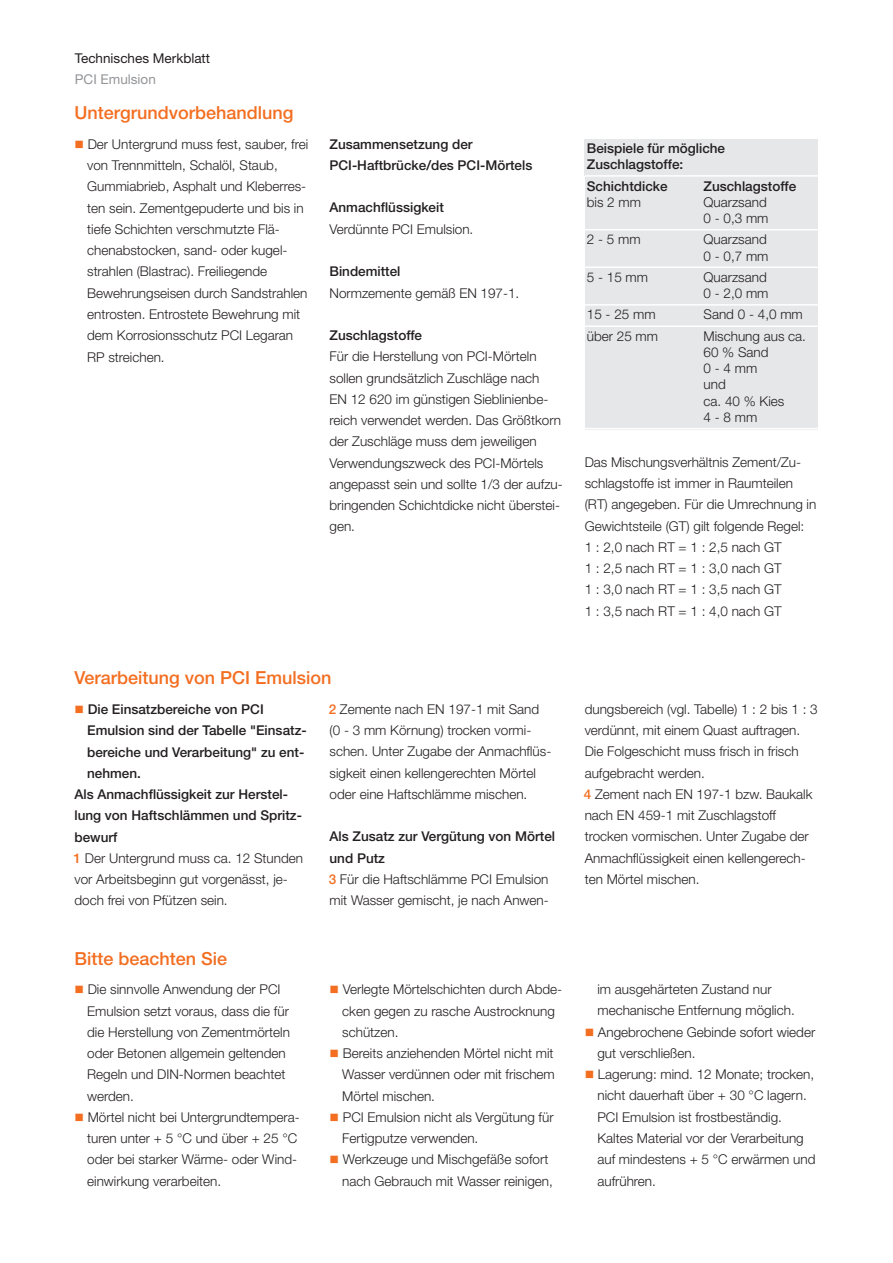
<style>
.page{position:relative;width:893px;height:1263px;background:#fff}
.page>*{position:absolute;margin:0;border:0;box-sizing:border-box;transform-origin:0 0}
.t1{font:500 18px "Helvetica Neue LT Pro";color:#f36e21}
.t2{font:300 13.5px/21.3px "Helvetica Neue LT Pro";color:#231f20}
.t3{font:500 13.5px/21.3px "Helvetica Neue LT Pro";color:#231f20}
.t4{font:13.5px "Helvetica Neue LT Pro";color:#231f20}
.t5{font:13.5px "Helvetica Neue LT Pro";color:#939598}
.s1{color:#f36e21}
.s2{font-weight:500;color:#f36e21}
.s3{font-weight:500}
</style>
<div class="page">
<div style="left:585px;top:139px;width:233px;height:37px;background:#e6e7e9"></div>
<div style="left:585px;top:176px;width:116px;height:54px;background:#e6e7e9"></div>
<div style="left:701px;top:176px;width:117px;height:54px;background:#e6e7e9"></div>
<div style="left:585px;top:230px;width:116px;height:37px;background:#e6e7e9"></div>
<div style="left:701px;top:230px;width:117px;height:37px;background:#e6e7e9"></div>
<div style="left:585px;top:267px;width:116px;height:38px;background:#e6e7e9"></div>
<div style="left:701px;top:267px;width:117px;height:38px;background:#e6e7e9"></div>
<div style="left:585px;top:305px;width:116px;height:21px;background:#e6e7e9"></div>
<div style="left:701px;top:305px;width:117px;height:21px;background:#e6e7e9"></div>
<div style="left:585px;top:326px;width:116px;height:103px;background:#e6e7e9"></div>
<div style="left:701px;top:326px;width:117px;height:103px;background:#e6e7e9"></div>
<hr style="left:585px;top:175px;width:233px;height:2px;background:#fff">
<hr style="left:585px;top:229px;width:233px;height:1px;background:#fff">
<hr style="left:585px;top:266px;width:233px;height:2px;background:#fff">
<hr style="left:585px;top:304px;width:233px;height:2px;background:#fff">
<hr style="left:585px;top:325px;width:233px;height:2px;background:#fff">
<hr style="left:585px;top:428px;width:233px;height:1px;background:#fff">
<p class="t4" style="left:75px;top:53px;width:137px">Technisches Merkblatt</p>
<p class="t5" style="left:75px;top:74px;width:83px">PCI Emulsion</p>
<h1 class="t1" style="left:74px;top:106px;width:221px">Untergrundvorbehandlung</h1>
<p class="t2" style="left:87px;top:135px;width:223px;text-indent:-13px"><span class="s1">■</span> Der Untergrund muss fest, sauber, frei von Trennmitteln, Schalöl, Staub, Gummiabrieb, Asphalt und Kleberres&shy;ten sein. Zementgepuderte und bis in tiefe Schichten verschmutzte Flä&shy;chenabstocken, sand- oder kugel&shy;strahlen (Blastrac). Freiliegende Bewehrungseisen durch Sandstrahlen entrosten. Entrostete Bewehrung mit dem Korrosionsschutz PCI Legaran RP streichen.</p>
<p class="t3" style="left:330px;top:134px;width:204px">Zusammensetzung der<br>PCI-Haftbrücke/des PCI-Mörtels</p>
<p class="t3" style="left:330px;top:198px;width:116px">Anmachflüssigkeit</p>
<p class="t2" style="left:330px;top:220px;width:145px">Verdünnte PCI Emulsion.</p>
<p class="t3" style="left:330px;top:262px;width:73px">Bindemittel</p>
<p class="t2" style="left:330px;top:283px;width:191px">Normzemente gemäß EN 197-1.</p>
<p class="t3" style="left:330px;top:326px;width:94px">Zuschlagstoffe</p>
<p class="t2" style="left:330px;top:347px;width:235px">Für die Herstellung von PCI-Mörteln sollen grundsätzlich Zuschläge nach<br>EN 12 620 im günstigen Sieblinienbe&shy;reich verwendet werden. Das Größtkorn der Zuschläge muss dem jeweiligen Verwendungszweck des PCI-Mörtels angepasst sein und sollte 1/3 der aufzu&shy;bringenden Schichtdicke nicht überstei&shy;gen.</p>
<h1 class="t1" style="left:74px;top:671px;width:259px">Verarbeitung von PCI Emulsion</h1>
<p class="t3" style="left:74px;top:700px;width:191px"><span class="s1">■</span> Die Einsatzbereiche von PCI</p>
<p class="t3" style="left:87px;top:721px;width:221px">Emulsion sind der Tabelle "Einsatz-</p>
<p class="t3" style="left:87px;top:742px;width:219px">bereiche und Verarbeitung" zu ent-</p>
<p class="t3" style="left:87px;top:764px;width:55px">nehmen.</p>
<p class="t3" style="left:74px;top:785px;width:215px">Als Anmachflüssigkeit zur Herstel-</p>
<p class="t3" style="left:74px;top:806px;width:229px">lung von Haftschlämmen und Spritz-</p>
<p class="t3" style="left:74px;top:827px;width:45px">bewurf</p>
<p class="t2" style="left:74px;top:849px;width:231px"><span class="s2">1</span> Der Untergrund muss ca. 12 Stunden</p>
<p class="t2" style="left:74px;top:870px;width:215px">vor Arbeitsbeginn gut vorgenässt, je-</p>
<p class="t2" style="left:74px;top:891px;width:155px">doch frei von Pfützen sein.</p>
<h1 class="t1" style="left:74px;top:952px;width:154px">Bitte beachten Sie</h1>
<p class="t2" style="left:87px;top:980px;width:204px;text-indent:-13px"><span class="s1">■</span> Die sinnvolle Anwendung der PCI<br>Emulsion setzt voraus, dass die für die Herstellung von Zementmörteln oder Betonen allgemein geltenden<br>Regeln und DIN-Normen beachtet werden.</p>
<p class="t2" style="left:87px;top:1108px;width:214px;text-indent:-13px"><span class="s1">■</span> Mörtel nicht bei Untergrundtempera&shy;turen unter + 5 °C und über + 25 °C oder bei starker Wärme- oder Wind&shy;einwirkung verarbeiten.</p>
<p class="t2" style="left:329px;top:700px;width:224px"><span class="s2">2</span> Zemente nach EN 197-1 mit Sand (0 - 3 mm Körnung) trocken vormi&shy;schen. Unter Zugabe der Anmachflüs&shy;sigkeit einen kellengerechten Mörtel oder eine Haftschlämme mischen.</p>
<p class="t2" style="left:329px;top:827px;width:228px"><span class="s3">Als Zusatz zur Vergütung von Mörtel und Putz<br></span><span class="s2">3</span> Für die Haftschlämme PCI Emulsion mit Wasser gemischt, je nach Anwen-</p>
<p class="t2" style="left:342px;top:980px;width:221px;text-indent:-13px"><span class="s1">■</span> Verlegte Mörtelschichten durch Abde&shy;cken gegen zu rasche Austrocknung schützen.</p>
<p class="t2" style="left:342px;top:1044px;width:214px;text-align:justify;text-indent:-13px"><span class="s1">■</span> Bereits anziehenden Mörtel nicht mit Wasser verdünnen oder mit frischem Mörtel mischen.</p>
<p class="t2" style="left:342px;top:1108px;width:213px;text-indent:-13px"><span class="s1">■</span> PCI Emulsion nicht als Vergütung für<br>Fertigputze verwenden.</p>
<p class="t2" style="left:342px;top:1150px;width:212px;text-indent:-13px"><span class="s1">■</span> Werkzeuge und Mischgefäße sofort nach Gebrauch mit Wasser reinigen,</p>
<p class="t3" style="left:587px;top:141px;width:140px;line-height:16.2px">Beispiele für mögliche<br>Zuschlagstoffe:</p>
<p class="t3" style="left:587px;top:176px;width:82px">Schichtdicke</p>
<p class="t2" style="left:587px;top:193px;width:56px">bis 2 mm</p>
<p class="t3" style="left:703px;top:176px;width:94px">Zuschlagstoffe</p>
<p class="t2" style="left:703px;top:195px;width:67px;line-height:16.2px">Quarzsand<br>0 - 0,3 mm</p>
<p class="t2" style="left:587px;top:230px;width:55px">2-5mm</p>
<p class="t2" style="left:703px;top:233px;width:67px;line-height:16.2px">Quarzsand<br>0 - 0,7 mm</p>
<p class="t2" style="left:587px;top:268px;width:63px">5-15mm</p>
<p class="t2" style="left:703px;top:270px;width:67px;line-height:16.2px">Quarzsand<br>0 - 2,0 mm</p>
<p class="t2" style="left:587px;top:305px;width:70px">15 - 25 mm</p>
<p class="t2" style="left:703px;top:305px;width:101px">Sand 0 - 4,0 mm</p>
<p class="t2" style="left:587px;top:327px;width:73px">über 25 mm</p>
<p class="t2" style="left:703px;top:329px;width:104px;line-height:16.2px">Mischung aus ca.<br>60 % Sand<br>0-4mm<br>und<br>ca. 40 % Kies<br>4-8mm</p>
<p class="t2" style="left:585px;top:453px;width:233px">Das Mischungsverhältnis Zement/Zu&shy;schlagstoffe ist immer in Raumteilen (RT) angegeben. Für die Umrechnung in<br>Gewichtsteile (GT) gilt folgende Regel:<br>1 : 2,0 nach RT = 1 : 2,5 nach GT<br>1 : 2,5 nach RT = 1 : 3,0 nach GT<br>1 : 3,0 nach RT = 1 : 3,5 nach GT<br>1 : 3,5 nach RT = 1 : 4,0 nach GT</p>
<p class="t2" style="left:584px;top:700px;width:235px">dungsbereich (vgl. Tabelle) 1 : 2 bis 1 : 3 verdünnt, mit einem Quast auftragen.<br>Die Folgeschicht muss frisch in frisch aufgebracht werden.<br><span class="s2">4</span> Zement nach EN 197-1 bzw. Baukalk nach EN 459-1 mit Zuschlagstoff trocken vormischen. Unter Zugabe der Anmachflüssigkeit einen kellengerech&shy;ten Mörtel mischen.</p>
<p class="t2" style="left:597px;top:980px;width:199px">im ausgehärteten Zustand nur mechanische Entfernung möglich.</p>
<p class="t2" style="left:597px;top:1022px;width:219px;text-indent:-13px"><span class="s1">■</span> Angebrochene Gebinde sofort wieder gut verschließen.</p>
<p class="t2" style="left:597px;top:1065px;width:220px;text-indent:-13px"><span class="s1">■</span> Lagerung: mind. 12 Monate; trocken, nicht dauerhaft über + 30 °C lagern.<br>PCI Emulsion ist frostbeständig.<br>Kaltes Material vor der Verarbeitung auf mindestens + 5 °C erwärmen und aufrühren.</p>
</div>
